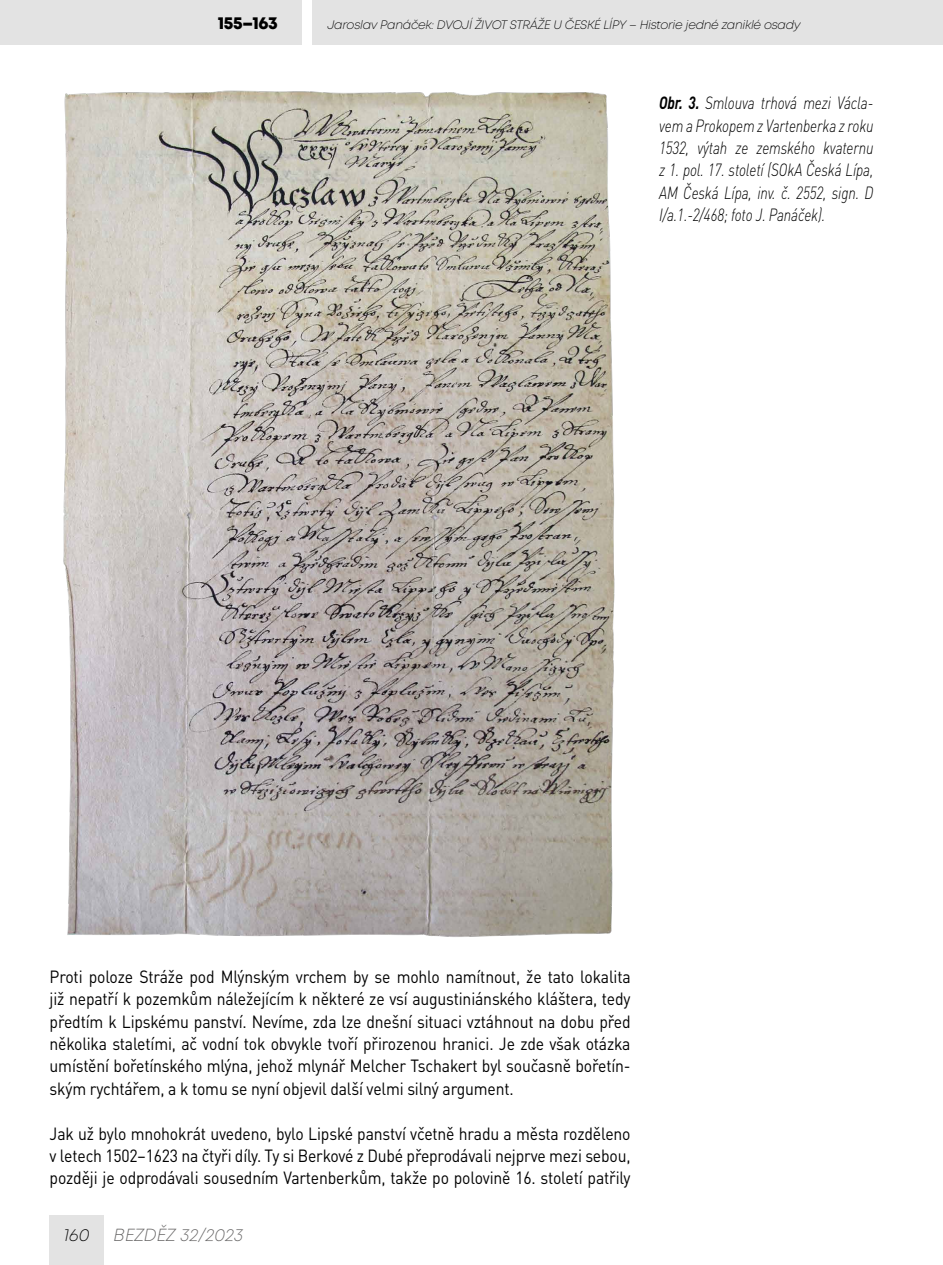
<style>
.page{position:relative;width:943px;height:1265px;background:#fff}
.page>*{position:absolute;margin:0;border:0;box-sizing:border-box;transform-origin:0 0}
.t1{font:17.5px/22.4px "DIN Pro";letter-spacing:-.01em;color:#000;text-align:justify;scale:.9 1}
.t2{font:italic 300 17.5px/22.4px "DIN Pro";letter-spacing:-.01em;color:#000;text-align:justify;scale:.8 1}
.t3{font:italic 300 17.5px "Mont";color:#646363}
.t4{font:800 17.5px "Mont";letter-spacing:-.02em;color:#000}
.t5{font:italic 300 17.5px "Mont";color:#000}
.t6{font:italic 300 12.25px "Mont";letter-spacing:-.02em;color:#000}
.s1{font-weight:700}
</style>
<div class="page">
<div style="left:0;top:0;width:301px;height:45px;background:#e3e3e3"></div>
<div style="left:312px;top:0;width:631px;height:45px;background:#e3e3e3"></div>
<div style="left:50px;top:1216px;width:54px;height:49px;background:#e3e3e3"></div>
<img style="left:63px;top:90px;width:552px;height:847px">
<p class="t4" style="left:218px;top:12px;width:62px">155–163</p>
<p class="t6" style="left:327px;top:17px;width:474px">Jaroslav Panáček: DVOJÍ ŽIVOT STRÁŽE U ČESKÉ LÍPY – Historie jedné zaniklé osady</p>
<p class="t2" style="left:659px;top:90px;width:269px"><span class="s1">Obr. 3.</span> Smlouva trhová mezi Václa&shy;vem a Prokopem z Vartenberka z roku 1532, výtah ze zemského kvaternu z 1. pol. 17. století (SOkA Česká Lípa, AM Česká Lípa, inv. č. 2552, sign. D I/a.1.-2/468; foto J. Panáček).</p>
<p class="t1" style="left:50px;top:963px;width:647px">Proti poloze Stráže pod Mlýnským vrchem by se mohlo namítnout, že tato lokalita již nepatří k pozemkům náležejícím k některé ze vsí augustiniánského kláštera, tedy předtím k Lipskému panství. Nevíme, zda lze dnešní situaci vztáhnout na dobu před několika staletími, ač vodní tok obvykle tvoří přirozenou hranici. Je zde však otázka umístění bořetínského mlýna, jehož mlynář Melcher Tschakert byl současně bořetín&shy;ským rychtářem, a k tomu se nyní objevil další velmi silný argument.</p>
<p class="t1" style="left:50px;top:1120px;width:647px">Jak už bylo mnohokrát uvedeno, bylo Lipské panství včetně hradu a města rozděleno v letech 1502–1623 na čtyři díly. Ty si Berkové z Dubé přeprodávali nejprve mezi sebou, později je odprodávali sousedním Vartenberkům, takže po polovině 16. století patřily</p>
<p class="t5" style="left:64px;top:1224px;width:27px">160</p>
<p class="t3" style="left:114px;top:1224px;width:131px">BEZDĚZ 32/2023</p>
</div>
